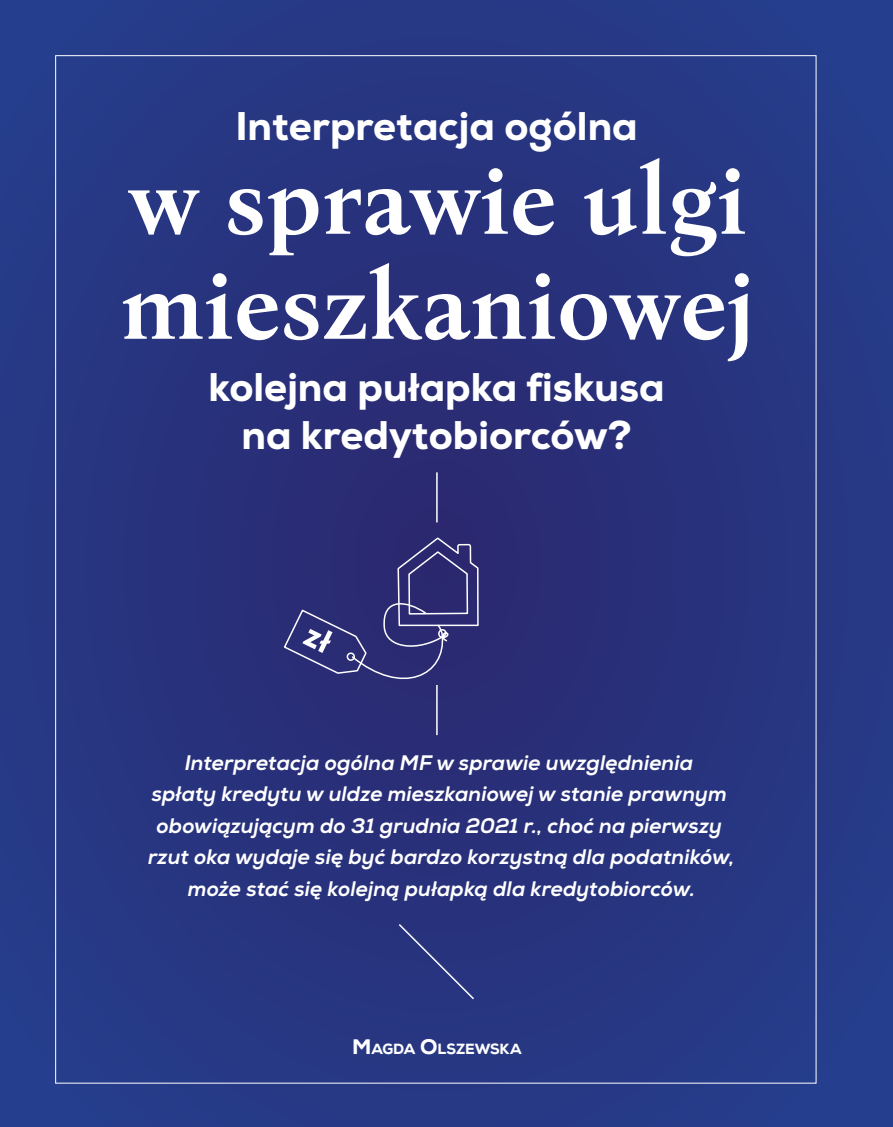
<style>
.page{position:relative;width:893px;height:1127px;background:#273681}
.page>*{position:absolute;margin:0;border:0;box-sizing:border-box;transform-origin:0 0}
.t1{font:700 95.85px/105px "Bona Nova";color:#fff}
.t2{font:800 39.9px/47.8px "Nexa";color:#fff;text-align:center}
.t3{font:italic 800 21px/31.5px "Nexa";color:#fff;text-align:center}
.tekst_2{font:800 14.7px "Nexa";letter-spacing:-.01em;color:#fff}
.s1{font-size:21px}
</style>
<div class="page">
<svg style="left:399px;top:924px;width:75px;height:76px"></svg>
<div style="left:283px;top:353px;width:196px;height:344px;background:#2a2c74"></div>
<hr style="left:436px;top:472px;width:2px;height:50px;background:#fff">
<hr style="left:436px;top:685px;width:2px;height:50px;background:#fff">
<p class="t2" style="left:235px;top:102px;width:404px">Interpretacja ogólna</p>
<p class="t1" style="left:120px;top:150px;width:637px">w sprawie ulgi mieszkaniowej</p>
<p class="t2" style="left:209px;top:363px;width:457px">kolejna pułapka fiskusa na kredytobiorców?</p>
<p class="t3" style="left:148px;top:747px;width:588px">Interpretacja ogólna MF w sprawie uwzględnienia<br>spłaty kredytu w uldze mieszkaniowej w stanie prawnym obowiązującym do 31 grudnia 2021 r., choć na pierwszy rzut oka wydaje się być bardzo korzystną dla podatników, może stać się kolejną pułapką dla kredytobiorców.</p>
<p class="tekst_2" style="left:352px;top:1039px;width:171px"><span class="s1">M</span>AGDA <span class="s1">O</span>LSZEWSKA</p>
</div>
